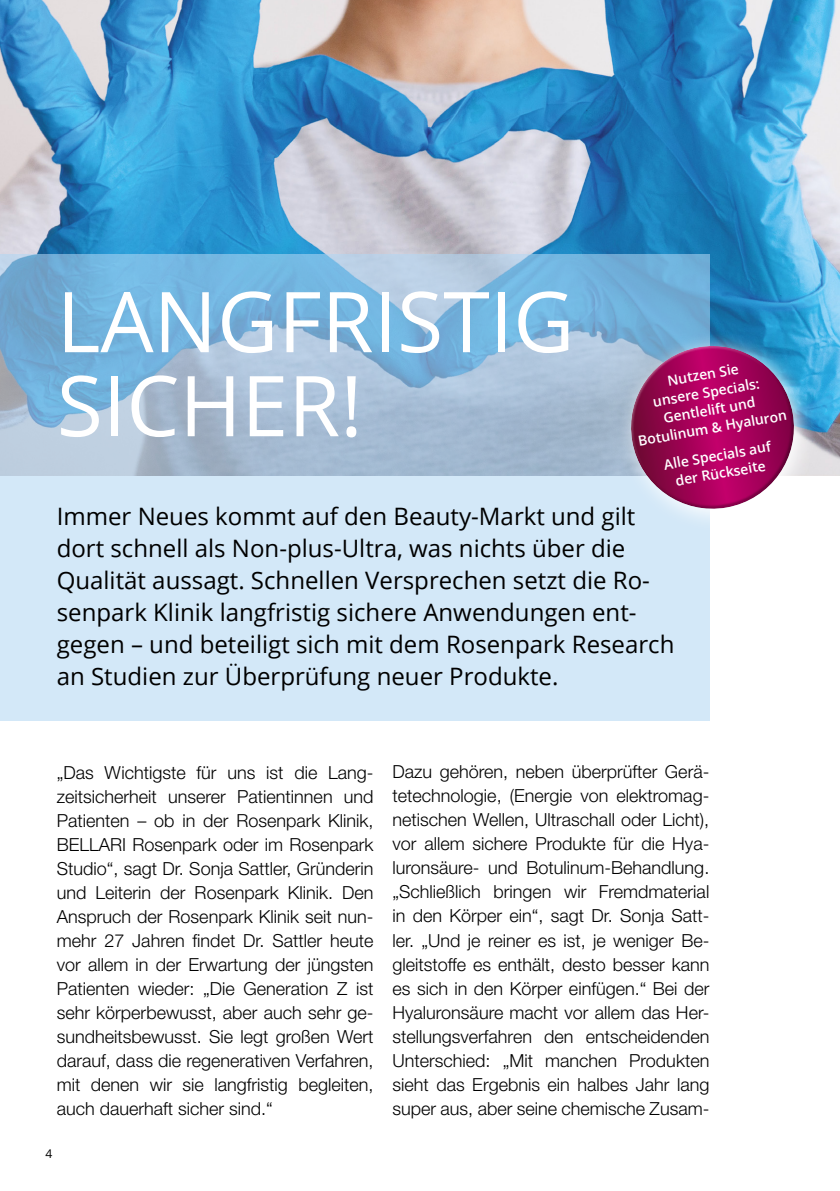
<style>
.page{position:relative;width:840px;height:1191px;background:#fff}
.page>*{position:absolute;margin:0;border:0;box-sizing:border-box;transform-origin:0 0}
.t1{font:84px/84px "Open Sans";color:#fff}
.t2{font:24px/32px "Open Sans";color:#000}
.t3{font:300 18px/24px "Helvetica Neue CE";color:#000;text-align:justify}
.t4{font:600 14px/18px "Open Sans";color:#fff;text-align:center}
.t5{font:12px "Open Sans";color:#000}
</style>
<div class="page">
<img style="left:0;top:0;width:839px;height:475px">
<svg style="left:0;top:254px;width:709px;height:466px;background:#b4d2e9"></svg>
<svg style="left:616px;top:332px;width:202px;height:201px"></svg>
<svg style="left:616px;top:332px;width:192px;height:190px;background:#a25892"></svg>
<h1 class="t1" style="left:57px;top:277px;width:519px">LANGFRISTIG<br>SICHER!</h1>
<p class="t4" style="left:627px;top:378px;width:152px;rotate:-10deg">Nutzen Sie<br>unsere Specials:<br>Gentlelift und<br>Botulinum &amp; Hyaluron</p>
<p class="t4" style="left:662px;top:455px;width:110px;rotate:-10deg">Alle Specials auf der Rückseite</p>
<p class="t2" style="left:57px;top:499px;width:618px">Immer Neues kommt auf den Beauty-Markt und gilt dort schnell als Non-plus-Ultra, was nichts über die Qualität aussagt. Schnellen Versprechen setzt die Ro&shy;senpark Klinik langfristig sichere Anwendungen ent&shy;gegen – und beteiligt sich mit dem Rosenpark Research an Studien zur Überprüfung neuer Produkte.</p>
<p class="t3" style="left:57px;top:760px;width:318px">„Das Wichtigste für uns ist die Lang&shy;zeitsicherheit unserer Patientinnen und Patienten – ob in der Rosenpark Klinik, BELLARI Rosenpark oder im Rosenpark Studio“, sagt Dr. Sonja Sattler, Gründerin und Leiterin der Rosenpark Klinik. Den Anspruch der Rosenpark Klinik seit nun&shy;mehr 27 Jahren findet Dr. Sattler heute vor allem in der Erwartung der jüngsten Patienten wieder: „Die Generation Z ist sehr körperbewusst, aber auch sehr ge&shy;sundheitsbewusst. Sie legt großen Wert darauf, dass die regenerativen Verfahren, mit denen wir sie langfristig begleiten, auch dauerhaft sicher sind.“</p>
<p class="t3" style="left:392px;top:760px;width:318px">Dazu gehören, neben überprüfter Gerä&shy;tetechnologie, (Energie von elektromag&shy;netischen Wellen, Ultraschall oder Licht), vor allem sichere Produkte für die Hya&shy;luronsäure- und Botulinum-Behandlung. „Schließlich bringen wir Fremdmaterial in den Körper ein“, sagt Dr. Sonja Satt&shy;ler. „Und je reiner es ist, je weniger Be&shy;gleitstoffe es enthält, desto besser kann es sich in den Körper einfügen.“ Bei der Hyaluronsäure macht vor allem das Her&shy;stellungsverfahren den entscheidenden Unterschied: „Mit manchen Produkten sieht das Ergebnis ein halbes Jahr lang super aus, aber seine chemische Zusam-</p>
<p class="t5" style="left:45px;top:1145px;width:8px">4</p>
</div>
